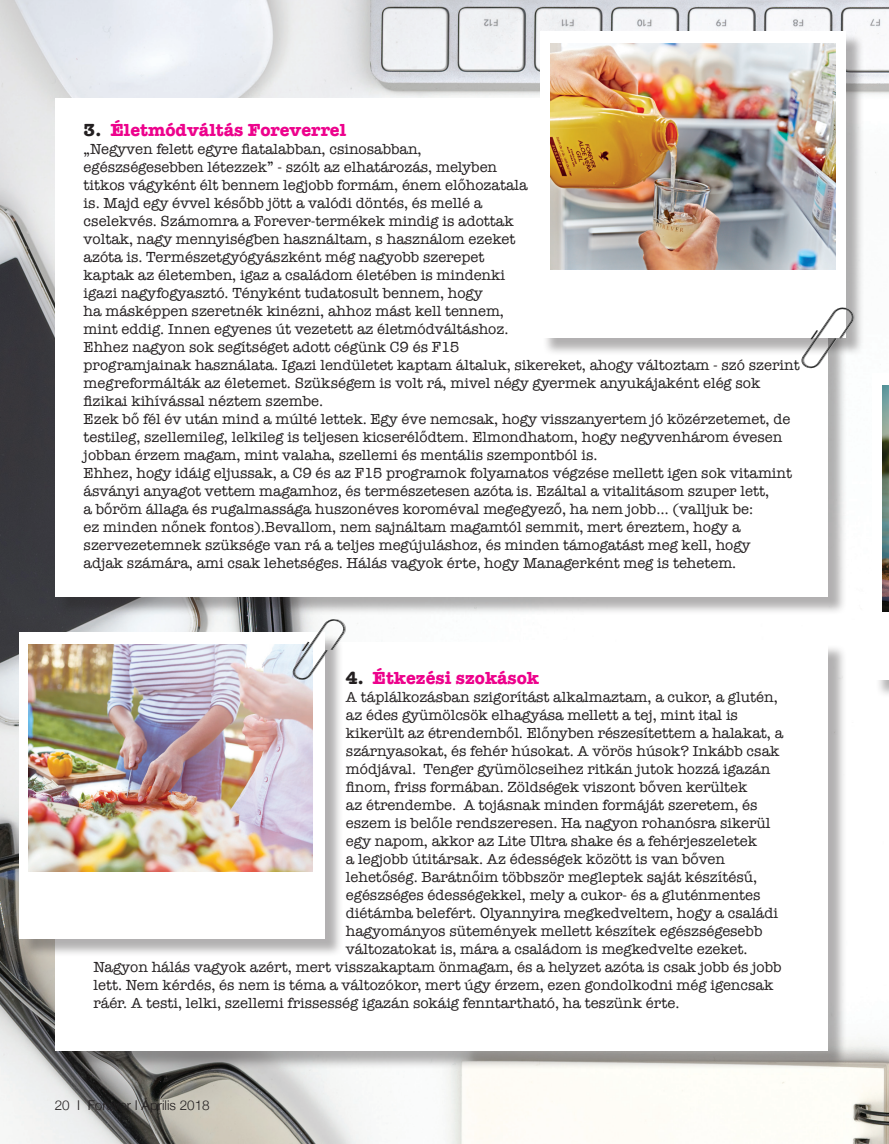
<style>
.page{position:relative;width:889px;height:1144px;background:#fff}
.page>*{position:absolute;margin:0;border:0;box-sizing:border-box;transform-origin:0 0}
.t1{font:700 18px "American Typewriter";color:#ed028c}
.t2{font:15px/18px "American Typewriter";color:#231f20}
.t3{font:300 13.5px "Helvetica Neue";color:#231f20}
.s1{color:#231f20}
</style>
<div class="page">
<img style="left:0;top:0;width:889px;height:1144px">
<div style="left:58px;top:100px;width:788px;height:515px;background:#231f20;opacity:.35"></div>
<div style="left:55px;top:98px;width:773px;height:499px;background:#fff"></div>
<div style="left:58px;top:644px;width:788px;height:425px;background:#231f20;opacity:.35"></div>
<div style="left:55px;top:642px;width:773px;height:409px;background:#fff"></div>
<div style="left:542px;top:33px;width:322px;height:323px;background:#231f20;opacity:.35"></div>
<div style="left:540px;top:31px;width:305px;height:307px;background:#fff"></div>
<img style="left:550px;top:44px;width:285px;height:225px">
<div style="left:21px;top:634px;width:322px;height:323px;background:#231f20;opacity:.35"></div>
<div style="left:19px;top:632px;width:305px;height:306px;background:#fff"></div>
<img style="left:29px;top:644px;width:283px;height:228px">
<div style="left:875px;top:375px;width:14px;height:323px;background:#231f20;opacity:.35"></div>
<div style="left:872px;top:373px;width:17px;height:307px;background:#fff"></div>
<img style="left:882px;top:386px;width:7px;height:225px">
<svg style="left:800px;top:307px;width:55px;height:61px"></svg>
<svg style="left:292px;top:619px;width:54px;height:61px"></svg>
<p class="t1" style="left:84px;top:114px;width:264px"><span class="s1">3.</span> Életmódváltás Foreverrel</p>
<p class="t2" style="left:84px;top:140px;width:717px">„Negyven felett egyre fiatalabban, csinosabban,<br>egészségesebben létezzek” - szólt az elhatározás, melyben<br>titkos vágyként élt bennem legjobb formám, énem előhozatala<br>is. Majd egy évvel később jött a valódi döntés, és mellé a<br>cselekvés. Számomra a Forever-termékek mindig is adottak<br>voltak, nagy mennyiségben használtam, s használom ezeket<br>azóta is. Természetgyógyászként még nagyobb szerepet<br>kaptak az életemben, igaz a családom életében is mindenki<br>igazi nagyfogyasztó. Tényként tudatosult bennem, hogy<br>ha másképpen szeretnék kinézni, ahhoz mást kell tennem,<br>mint eddig. Innen egyenes út vezetett az életmódváltáshoz.<br>Ehhez nagyon sok segítséget adott cégünk C9 és F15<br>programjainak használata. Igazi lendületet kaptam általuk, sikereket, ahogy változtam - szó szerint megreformálták az életemet. Szükségem is volt rá, mivel négy gyermek anyukájaként elég sok fizikai kihívással néztem szembe.<br>Ezek bő fél év után mind a múlté lettek. Egy éve nemcsak, hogy visszanyertem jó közérzetemet, de testileg, szellemileg, lelkileg is teljesen kicserélődtem. Elmondhatom, hogy negyvenhárom évesen jobban érzem magam, mint valaha, szellemi és mentális szempontból is.<br>Ehhez, hogy idáig eljussak, a C9 és az F15 programok folyamatos végzése mellett igen sok vitamint ásványi anyagot vettem magamhoz, és természetesen azóta is. Ezáltal a vitalitásom szuper lett,<br>a bőröm állaga és rugalmassága huszonéves koroméval megegyező, ha nem jobb… (valljuk be:<br>ez minden nőnek fontos).Bevallom, nem sajnáltam magamtól semmit, mert éreztem, hogy a szervezetemnek szüksége van rá a teljes megújuláshoz, és minden támogatást meg kell, hogy<br>adjak számára, ami csak lehetséges. Hálás vagyok érte, hogy Managerként meg is tehetem.</p>
<p class="t1" style="left:346px;top:663px;width:195px"><span class="s1">4.</span> Étkezési szokások</p>
<p class="t2" style="left:346px;top:688px;width:433px">A táplálkozásban szigorítást alkalmaztam, a cukor, a glutén,</p>
<p class="t2" style="left:346px;top:706px;width:393px">az édes gyümölcsök elhagyása mellett a tej, mint ital is</p>
<p class="t2" style="left:346px;top:724px;width:439px">kikerült az étrendemből. Előnyben részesítettem a halakat, a</p>
<p class="t2" style="left:346px;top:742px;width:435px">szárnyasokat, és fehér húsokat. A vörös húsok? Inkább csak</p>
<p class="t2" style="left:346px;top:760px;width:426px">módjával. Tenger gyümölcseihez ritkán jutok hozzá igazán</p>
<p class="t2" style="left:346px;top:778px;width:403px">finom, friss formában. Zöldségek viszont bőven kerültek</p>
<p class="t2" style="left:346px;top:796px;width:413px">az étrendembe. A tojásnak minden formáját szeretem, és</p>
<p class="t2" style="left:346px;top:814px;width:426px">eszem is belőle rendszeresen. Ha nagyon rohanósra sikerül</p>
<p class="t2" style="left:346px;top:832px;width:412px">egy napom, akkor az Lite Ultra shake és a fehérjeszeletek</p>
<p class="t2" style="left:346px;top:850px;width:380px">a legjobb útitársak. Az édességek között is van bőven</p>
<p class="t2" style="left:346px;top:868px;width:412px">lehetőség. Barátnőim többször megleptek saját készítésű,</p>
<p class="t2" style="left:346px;top:886px;width:416px">egészséges édességekkel, mely a cukor- és a gluténmentes</p>
<p class="t2" style="left:346px;top:904px;width:433px">diétámba belefért. Olyannyira megkedveltem, hogy a családi</p>
<p class="t2" style="left:346px;top:922px;width:418px">hagyományos sütemények mellett készítek egészségesebb</p>
<p class="t2" style="left:346px;top:940px;width:403px">változatokat is, mára a családom is megkedvelte ezeket.</p>
<p class="t2" style="left:94px;top:958px;width:689px">Nagyon hálás vagyok azért, mert visszakaptam önmagam, és a helyzet azóta is csak jobb és jobb</p>
<p class="t2" style="left:94px;top:976px;width:681px">lett. Nem kérdés, és nem is téma a változókor, mert úgy érzem, ezen gondolkodni még igencsak</p>
<p class="t2" style="left:94px;top:994px;width:587px">ráér. A testi, lelki, szellemi frissesség igazán sokáig fenntartható, ha teszünk érte.</p>
<p class="t3" style="left:55px;top:1094px;width:157px">20 I Forever I Április 2018</p>
</div>
